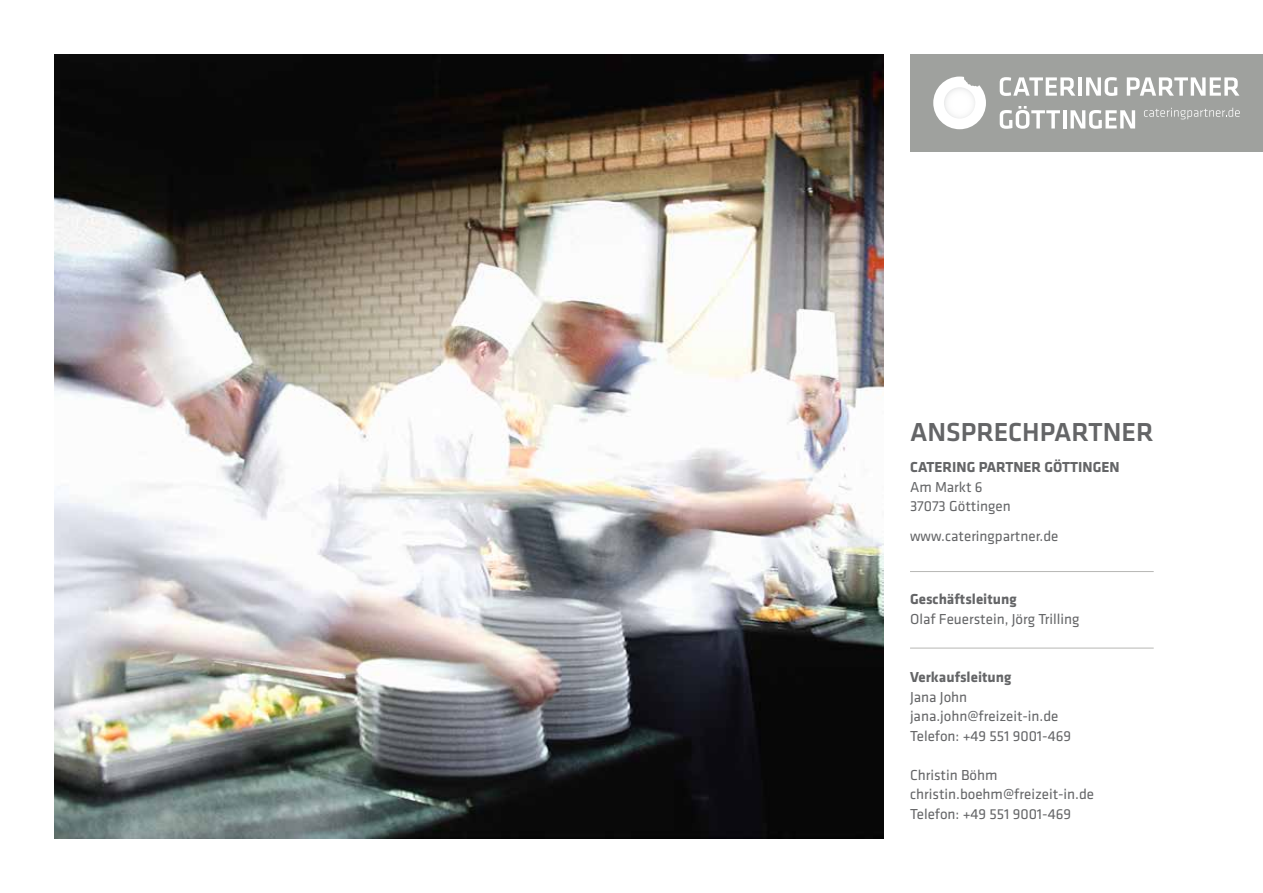
<style>
.page{position:relative;width:1263px;height:893px;background:#fff}
.page>*{position:absolute;margin:0;border:0;box-sizing:border-box;transform-origin:0 0}
.t1{font:500 27px "Klavika";color:#646567}
.t2{font:15px/19.5px "Klavika";color:#646567}
.t3{font:700 15px "Klavika";color:#646567}
</style>
<div class="page">
<div style="left:910px;top:54px;width:353px;height:98px;background:#9fa19e"></div>
<svg style="left:1000px;top:77px;width:75px;height:19px"></svg>
<hr style="left:1078px;top:77px;width:4px;height:19px;background:#fff">
<svg style="left:1086px;top:77px;width:31px;height:19px"></svg>
<svg style="left:1127px;top:77px;width:112px;height:19px"></svg>
<svg style="left:1000px;top:106px;width:60px;height:23px"></svg>
<hr style="left:1063px;top:110px;width:3px;height:19px;background:#fff">
<svg style="left:1070px;top:110px;width:65px;height:19px"></svg>
<svg style="left:1144px;top:108px;width:96px;height:11px"></svg>
<svg style="left:933px;top:77px;width:53px;height:52px"></svg>
<div style="left:944px;top:87px;width:31px;height:32px;background:#fcfcfc;border-radius:16px"></div>
<img style="left:54px;top:54px;width:829px;height:785px">
<hr style="left:910px;top:571px;width:244px;height:1px;background:#b7b7b5">
<hr style="left:910px;top:648px;width:244px;height:1px;background:#b7b7b5">
<h1 class="t1" style="left:910px;top:417px;width:245px">ANSPRECHPARTNER</h1>
<p class="t3" style="left:910px;top:459px;width:211px">CATERING PARTNER GÖTTINGEN</p>
<p class="t2" style="left:910px;top:477px;width:102px">Am Markt 6<br>37073 Göttingen</p>
<p class="t2" style="left:910px;top:527px;width:150px">www.cateringpartner.de</p>
<p class="t3" style="left:910px;top:591px;width:108px">Geschäftsleitung</p>
<p class="t2" style="left:910px;top:609px;width:171px">Olaf Feuerstein, Jörg Trilling</p>
<p class="t3" style="left:910px;top:669px;width:103px">Verkaufsleitung</p>
<p class="t2" style="left:910px;top:687px;width:163px">Jana John jana.john@freizeit-in.de<br>Telefon: +49 551 9001-469</p>
<p class="t2" style="left:910px;top:765px;width:186px">Christin Böhm christin.boehm@freizeit-in.de<br>Telefon: +49 551 9001-469</p>
</div>
